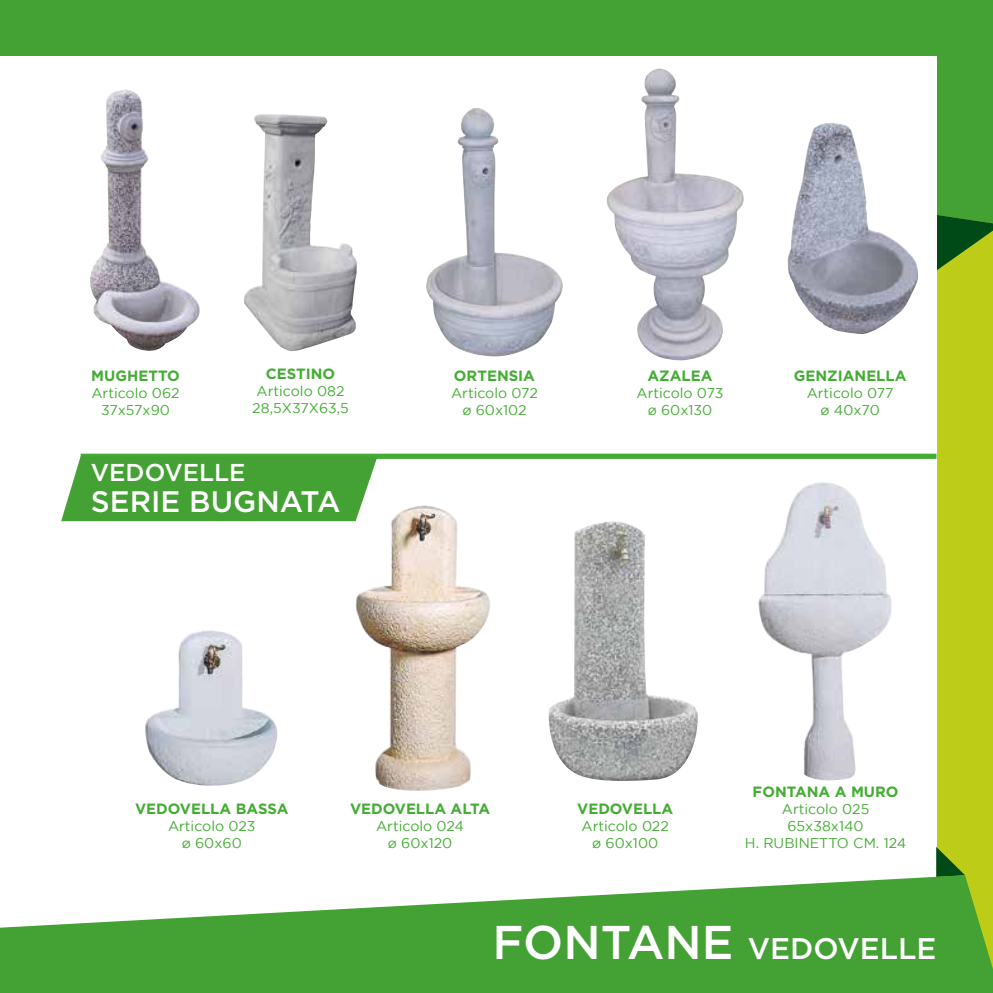
<style>
.page{position:relative;width:993px;height:993px;background:#fff}
.page>*{position:absolute;margin:0;border:0;box-sizing:border-box;transform-origin:0 0}
.t1{font:500 29.75px "Gotham";color:#fff}
.t2{font:500 29.57px "Gotham";color:#fff}
.t3{font:500 24.32px "Gotham";color:#fff}
.t4{font:700 14.88px "Gotham";color:#44ac34}
.t5{font:14.17px/17px "Gotham";color:#44ac34;text-align:center}
.s1{font-size:47.25px}
</style>
<div class="page">
<div style="left:0;top:0;width:992px;height:191px;background:#44a134"></div>
<svg style="left:936px;top:191px;width:56px;height:683px;background:#b0c51c"></svg>
<div style="left:0;top:56px;width:936px;height:878px;background:#fff"></div>
<svg style="left:936px;top:846px;width:28px;height:28px"></svg>
<svg style="left:0;top:874px;width:992px;height:118px;fill:#44a134"></svg>
<img style="left:787px;top:123px;width:131px;height:211px">
<img style="left:426px;top:108px;width:136px;height:249px">
<img style="left:606px;top:68px;width:138px;height:293px">
<img style="left:90px;top:89px;width:110px;height:262px">
<img style="left:244px;top:114px;width:113px;height:238px">
<img style="left:145px;top:630px;width:133px;height:156px">
<img style="left:758px;top:482px;width:134px;height:298px">
<img style="left:548px;top:521px;width:150px;height:260px">
<img style="left:354px;top:505px;width:136px;height:285px">
<div style="left:81px;top:453px;width:855px;height:6px;background:#44ac34"></div>
<div style="left:61px;top:456px;width:316px;height:65px;background:#44a134"></div>
<p class="t4" style="left:91px;top:367px;width:90px">MUGHETTO</p>
<p class="t5" style="left:91px;top:384px;width:90px">Articolo 062<br>37x57x90</p>
<p class="t4" style="left:266px;top:365px;width:71px">CESTINO</p>
<p class="t5" style="left:252px;top:382px;width:98px">Articolo 082<br>28,5X37X63,5</p>
<h3 class="t3" style="left:91px;top:456px;width:156px">VEDOVELLE</h3>
<h2 class="t2" style="left:91px;top:482px;width:251px">SERIE BUGNATA</h2>
<p class="t4" style="left:454px;top:367px;width:83px">ORTENSIA</p>
<p class="t5" style="left:451px;top:384px;width:88px">Articolo 072 ø 60x102</p>
<p class="t4" style="left:647px;top:367px;width:66px">AZALEA</p>
<p class="t5" style="left:636px;top:384px;width:88px">Articolo 073 ø 60x130</p>
<p class="t4" style="left:793px;top:367px;width:114px">GENZIANELLA</p>
<p class="t5" style="left:806px;top:384px;width:88px">Articolo 077 ø 40x70</p>
<p class="t4" style="left:135px;top:799px;width:155px">VEDOVELLA BASSA</p>
<p class="t5" style="left:168px;top:817px;width:89px">Articolo 023 ø 60x60</p>
<p class="t4" style="left:350px;top:799px;width:142px">VEDOVELLA ALTA</p>
<p class="t5" style="left:376px;top:817px;width:89px">Articolo 024 ø 60x120</p>
<p class="t4" style="left:577px;top:799px;width:98px">VEDOVELLA</p>
<p class="t5" style="left:581px;top:817px;width:89px">Articolo 022 ø 60x100</p>
<p class="t4" style="left:752px;top:782px;width:147px">FONTANA A MURO</p>
<p class="t5" style="left:744px;top:800px;width:163px">Articolo 025<br>65x38x140<br>H. RUBINETTO CM. 124</p>
<h1 class="t1" style="left:492px;top:928px;width:445px"><span class="s1">FONTANE</span> VEDOVELLE</h1>
</div>
